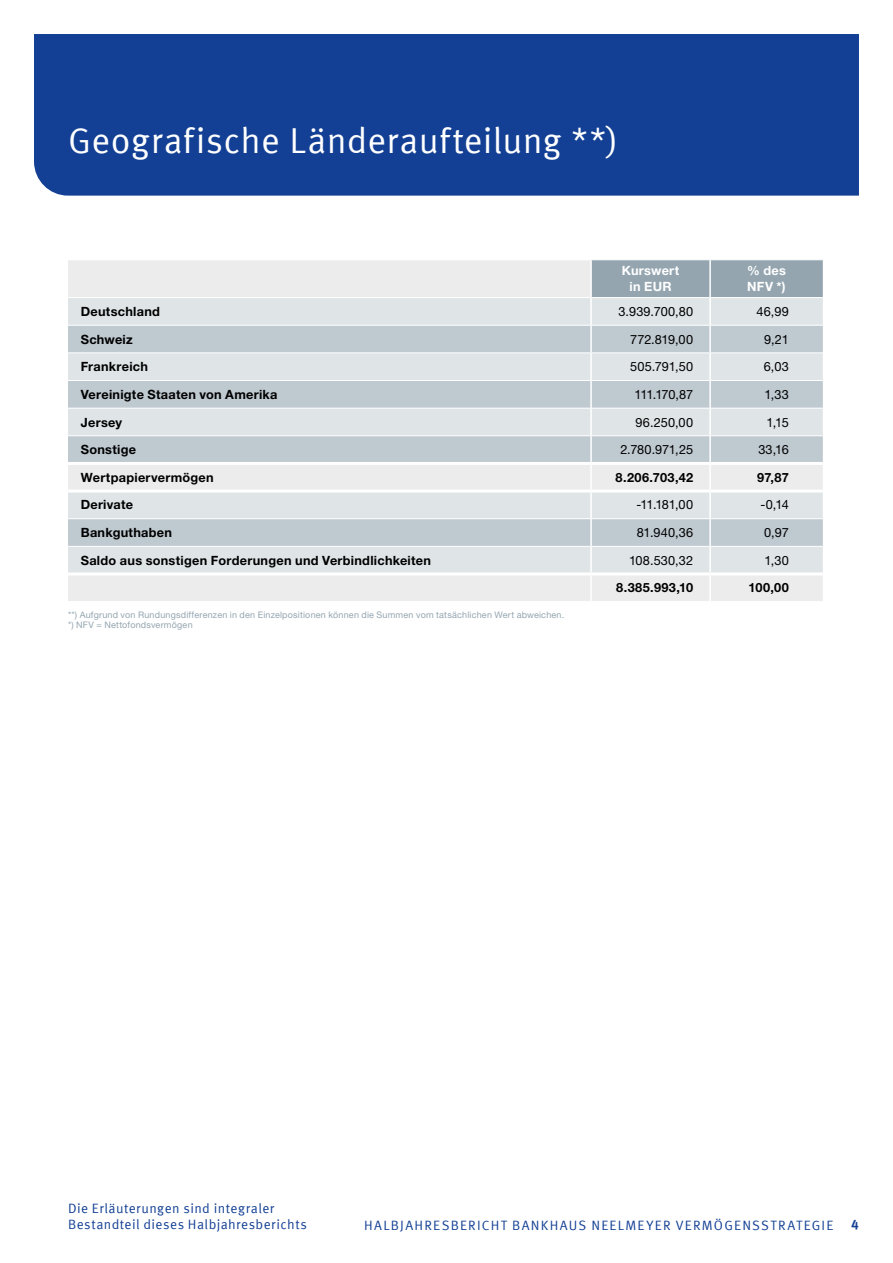
<style>
.page{position:relative;width:893px;height:1263px;background:#fff}
.page>*{position:absolute;margin:0;border:0;box-sizing:border-box;transform-origin:0 0}
.t1{font:36px "Meta Offc Pro Norm";letter-spacing:.005em;color:#fff}
.t2{font:13.5px/16.2px "Meta Offc Pro Norm";letter-spacing:.035em;color:#134094}
.t3{font:13.5px "Meta Offc Pro Norm";letter-spacing:.095em;color:#134094}
.t4{font:700 13.5px "Meta Offc Pro";color:#134094}
.t5{font:700 12.75px "Helvetica Neue LTW1 G";letter-spacing:.02em;color:#000}
.t6{font:12.75px "Helvetica Neue LTW1 G";letter-spacing:.005em;color:#000}
.t7{font:700 12.75px/15.9px "Helvetica Neue LTW1 G";letter-spacing:.02em;color:#fff;text-align:center}
.t8{font:9px/10.8px "Helvetica Neue LTW1 G";letter-spacing:.02em;color:#94a5b0}
</style>
<div class="page">
<div style="left:68px;top:260px;width:523px;height:38px;background:#ececed"></div>
<div style="left:592px;top:260px;width:231px;height:37px;background:#94a5b0"></div>
<div style="left:68px;top:298px;width:755px;height:27px;background:#dfe4e7"></div>
<svg style="left:68px;top:326px;width:755px;height:136px;background:#ccd4d9"></svg>
<div style="left:68px;top:465px;width:755px;height:136px;background:#ececed"></div>
<div style="left:68px;top:493px;width:755px;height:79px;background:#dfe4e7"></div>
<svg style="left:68px;top:519px;width:755px;height:27px;background:#bfc9d0"></svg>
<hr style="left:592px;top:352px;width:117px;height:1px;background:#fff">
<hr style="left:711px;top:352px;width:112px;height:1px;background:#fff">
<hr style="left:592px;top:408px;width:117px;height:1px;background:#fff">
<hr style="left:711px;top:408px;width:112px;height:1px;background:#fff">
<hr style="left:592px;top:546px;width:117px;height:1px;background:#fff">
<hr style="left:711px;top:546px;width:112px;height:1px;background:#fff">
<hr style="left:68px;top:297px;width:522px;height:1px;background:#fff">
<hr style="left:68px;top:352px;width:522px;height:1px;background:#fff">
<hr style="left:68px;top:380px;width:522px;height:1px;background:#fff">
<hr style="left:592px;top:380px;width:117px;height:1px;background:#fff">
<hr style="left:711px;top:380px;width:112px;height:1px;background:#fff">
<hr style="left:68px;top:408px;width:522px;height:1px;background:#fff">
<hr style="left:68px;top:435px;width:522px;height:1px;background:#fff">
<hr style="left:592px;top:435px;width:117px;height:1px;background:#fff">
<hr style="left:711px;top:435px;width:112px;height:1px;background:#fff">
<hr style="left:68px;top:518px;width:522px;height:1px;background:#fff">
<hr style="left:592px;top:518px;width:117px;height:1px;background:#fff">
<hr style="left:711px;top:518px;width:112px;height:1px;background:#fff">
<hr style="left:68px;top:546px;width:522px;height:1px;background:#fff">
<hr style="left:590px;top:260px;width:2px;height:38px;background:#fff">
<hr style="left:709px;top:260px;width:2px;height:38px;background:#fff">
<hr style="left:590px;top:298px;width:2px;height:27px;background:#fff">
<hr style="left:709px;top:298px;width:2px;height:27px;background:#fff">
<hr style="left:590px;top:325px;width:2px;height:28px;background:#fff">
<hr style="left:709px;top:325px;width:2px;height:28px;background:#fff">
<hr style="left:590px;top:353px;width:2px;height:27px;background:#fff">
<hr style="left:709px;top:353px;width:2px;height:27px;background:#fff">
<hr style="left:590px;top:380px;width:2px;height:28px;background:#fff">
<hr style="left:709px;top:380px;width:2px;height:28px;background:#fff">
<hr style="left:590px;top:408px;width:2px;height:28px;background:#fff">
<hr style="left:709px;top:408px;width:2px;height:28px;background:#fff">
<hr style="left:590px;top:436px;width:2px;height:26px;background:#fff">
<hr style="left:709px;top:436px;width:2px;height:26px;background:#fff">
<hr style="left:590px;top:465px;width:2px;height:25px;background:#fff">
<hr style="left:709px;top:465px;width:2px;height:25px;background:#fff">
<hr style="left:590px;top:493px;width:2px;height:26px;background:#fff">
<hr style="left:709px;top:493px;width:2px;height:26px;background:#fff">
<hr style="left:590px;top:519px;width:2px;height:27px;background:#fff">
<hr style="left:709px;top:519px;width:2px;height:27px;background:#fff">
<hr style="left:590px;top:546px;width:2px;height:26px;background:#fff">
<hr style="left:709px;top:546px;width:2px;height:26px;background:#fff">
<hr style="left:590px;top:575px;width:2px;height:26px;background:#fff">
<hr style="left:709px;top:575px;width:2px;height:26px;background:#fff">
<hr style="left:68px;top:572px;width:523px;height:3px;background:#fff">
<hr style="left:591px;top:572px;width:119px;height:3px;background:#fff">
<hr style="left:710px;top:572px;width:113px;height:3px;background:#fff">
<hr style="left:68px;top:490px;width:523px;height:3px;background:#fff">
<hr style="left:591px;top:490px;width:119px;height:3px;background:#fff">
<hr style="left:710px;top:490px;width:113px;height:3px;background:#fff">
<div style="left:34px;top:34px;width:825px;height:162px;background:#134094"></div>
<h1 class="t1" style="left:68px;top:113px;width:552px">Geografische Länderaufteilung **)</h1>
<p class="t7" style="left:622px;top:263px;width:59px">Kurswert in EUR</p>
<p class="t7" style="left:747px;top:263px;width:40px;text-align:left">% des<br>NFV *)</p>
<p class="t5" style="left:81px;top:304px;width:81px">Deutschland</p>
<p class="t6" style="left:618px;top:304px;width:76px">3.939.700,80</p>
<p class="t6" style="left:756px;top:304px;width:34px">46,99</p>
<p class="t5" style="left:81px;top:331px;width:53px">Schweiz</p>
<p class="t6" style="left:630px;top:331px;width:64px">772.819,00</p>
<p class="t6" style="left:764px;top:331px;width:26px">9,21</p>
<p class="t5" style="left:81px;top:359px;width:69px">Frankreich</p>
<p class="t6" style="left:630px;top:359px;width:64px">505.791,50</p>
<p class="t6" style="left:764px;top:359px;width:27px">6,03</p>
<p class="t5" style="left:81px;top:386px;width:198px">Vereinigte Staaten von Amerika</p>
<p class="t6" style="left:634px;top:386px;width:60px">111.170,87</p>
<p class="t6" style="left:764px;top:386px;width:26px">1,33</p>
<p class="t5" style="left:81px;top:414px;width:43px">Jersey</p>
<p class="t6" style="left:636px;top:414px;width:59px">96.250,00</p>
<p class="t6" style="left:766px;top:414px;width:24px">1,15</p>
<p class="t5" style="left:81px;top:442px;width:57px">Sonstige</p>
<p class="t6" style="left:620px;top:442px;width:74px">2.780.971,25</p>
<p class="t6" style="left:758px;top:442px;width:32px">33,16</p>
<p class="t5" style="left:81px;top:469px;width:134px">Wertpapiervermögen</p>
<p class="t5" style="left:615px;top:469px;width:79px">8.206.703,42</p>
<p class="t5" style="left:757px;top:469px;width:33px">97,87</p>
<p class="t5" style="left:81px;top:497px;width:54px">Derivate</p>
<p class="t6" style="left:636px;top:497px;width:58px">-11.181,00</p>
<p class="t6" style="left:760px;top:497px;width:30px">-0,14</p>
<p class="t5" style="left:81px;top:525px;width:93px">Bankguthaben</p>
<p class="t6" style="left:637px;top:525px;width:58px">81.940,36</p>
<p class="t6" style="left:764px;top:525px;width:26px">0,97</p>
<p class="t5" style="left:81px;top:552px;width:352px">Saldo aus sonstigen Forderungen und Verbindlichkeiten</p>
<p class="t6" style="left:629px;top:552px;width:66px">108.530,32</p>
<p class="t6" style="left:764px;top:552px;width:26px">1,30</p>
<p class="t5" style="left:616px;top:580px;width:78px">8.385.993,10</p>
<p class="t5" style="left:749px;top:580px;width:42px">100,00</p>
<p class="t8" style="left:68px;top:609px;width:498px">**) Aufgrund von Rundungsdifferenzen in den Einzelpositionen können die Summen vom tatsächlichen Wert abweichen. *) NFV = Nettofondsvermögen</p>
<p class="t2" style="left:68px;top:1199px;width:240px">Die Erläuterungen sind integraler<br>Bestandteil dieses Halbjahresberichts</p>
<p class="t3" style="left:364px;top:1215px;width:168px">HALBJAHRESBERICHT Bankha</p>
<p class="t2" style="left:569px;top:1216px;width:41px">us Neel</p>
<p class="t2" style="left:625px;top:1216px;width:109px">meyer Vermögensstrategie</p>
<p class="t4" style="left:851px;top:1214px;width:9px">4</p>
</div>
